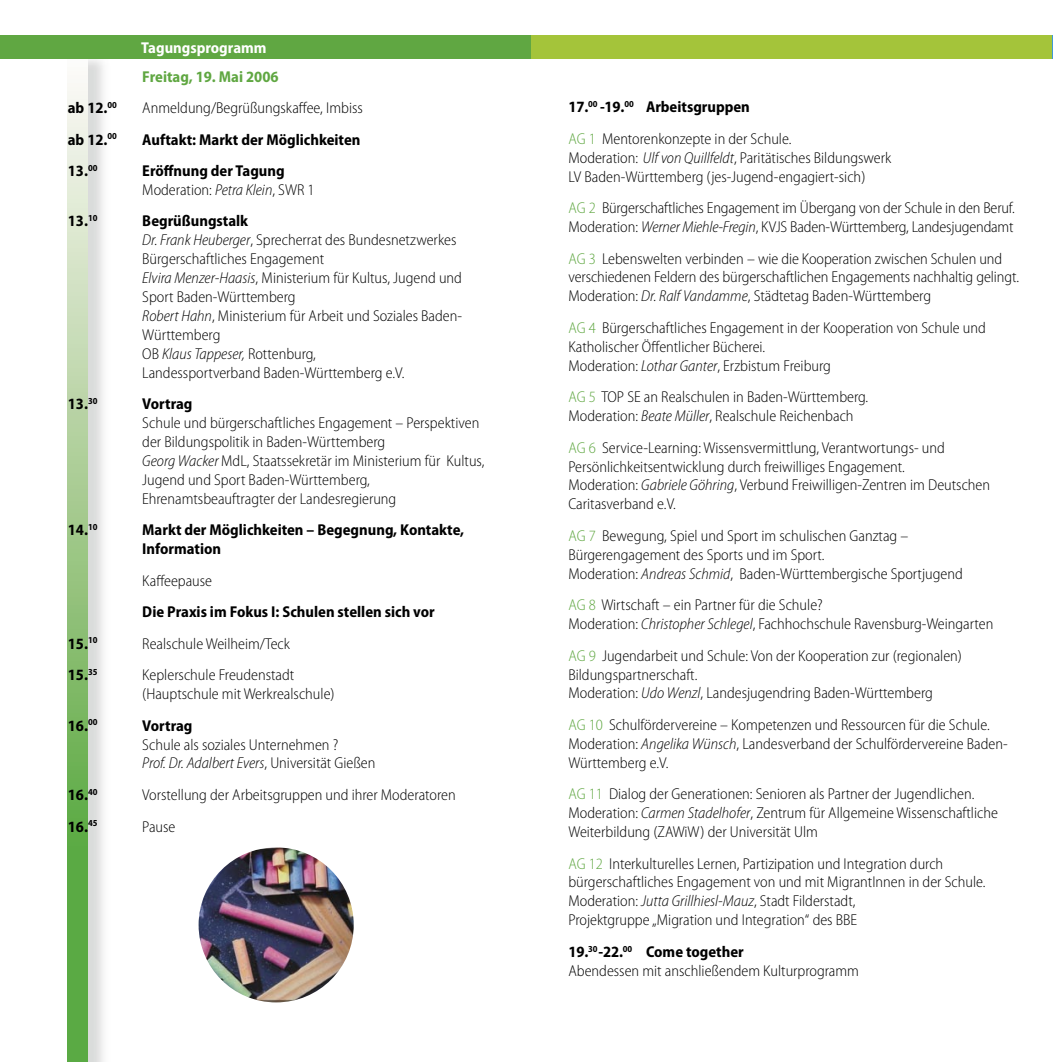
<style>
.page{position:relative;width:1053px;height:1062px;background:#fff}
.page>*{position:absolute;margin:0;border:0;box-sizing:border-box;transform-origin:0 0}
.t1{font:300 semi-condensed 15.75px/18.9px "Myriad Pro";color:#000}
.t2{font:700 semi-condensed 15.75px/18.9px "Myriad Pro";color:#000}
.t3{font:700 semi-condensed 15.75px "Myriad Pro";color:#60a742}
.t4{font:700 semi-condensed 15.75px "Myriad Pro";color:#fff}
.s1{font-weight:300}
.s2{font-weight:300;font-style:italic}
.s3{font-weight:700}
.s4{font-style:italic}
.s5{color:#60a742}
</style>
<div class="page">
<svg style="left:68px;top:59px;width:20px;height:1003px;background:#9cc88a"></svg>
<div style="left:0;top:35px;width:535px;height:24px;background:#60a742"></div>
<div style="left:531px;top:35px;width:521px;height:24px;background:#a4c43a"></div>
<svg style="left:1052px;top:35px;width:1px;height:24px"></svg>
<img style="left:198px;top:847px;width:155px;height:155px">
<p class="t4" style="left:141px;top:39px;width:127px">Tagungsprogramm</p>
<p class="t3" style="left:142px;top:67px;width:138px">Freitag, 19. Mai 2006</p>
<p class="t2" style="left:68px;top:98px;width:51px">ab 12.<sup>00</sup></p>
<p class="t1" style="left:142px;top:99px;width:222px">Anmeldung/Begrüßungskaffee, Imbiss</p>
<p class="t2" style="left:68px;top:130px;width:51px">ab 12.<sup>00</sup></p>
<p class="t2" style="left:142px;top:130px;width:219px">Auftakt: Markt der Möglichkeiten</p>
<p class="t2" style="left:68px;top:161px;width:31px">13.<sup>00</sup></p>
<p class="t2" style="left:142px;top:161px;width:174px">Eröffnung der Tagung<br><span class="s1">Moderation:</span> <span class="s2">Petra Klein</span><span class="s1">, SWR 1</span></p>
<p class="t2" style="left:68px;top:212px;width:31px">13.<sup>10</sup></p>
<p class="t1" style="left:142px;top:212px;width:321px"><span class="s3">Begrüßungstalk<br></span><span class="s4">Dr. Frank Heuberger</span>, Sprecherrat des Bundesnetzwerkes Bürgerschaftliches Engagement<br><span class="s4">Elvira Menzer-Haasis</span>, Ministerium für Kultus, Jugend und Sport Baden-Württemberg<br><span class="s4">Robert Hahn</span>, Ministerium für Arbeit und Soziales Baden-Württemberg<br>OB <span class="s4">Klaus Tappeser,</span> Rottenburg,<br>Landessportverband Baden-Württemberg e.V.</p>
<p class="t2" style="left:68px;top:395px;width:31px">13.<sup>30</sup></p>
<p class="t2" style="left:142px;top:395px;width:52px">Vortrag</p>
<p class="t1" style="left:142px;top:414px;width:343px">Schule und bürgerschaftliches Engagement – Perspektiven der Bildungspolitik in Baden-Württemberg<br><span class="s4">Georg Wacker</span> MdL, Staatssekretär im Ministerium für Kultus, Jugend und Sport Baden-Württemberg, Ehrenamtsbeauftragter der Landesregierung</p>
<p class="t2" style="left:68px;top:521px;width:31px">14.<sup>10</sup></p>
<p class="t2" style="left:142px;top:521px;width:323px">Markt der Möglichkeiten – Begegnung, Kontakte,<br>Information</p>
<p class="t1" style="left:142px;top:571px;width:71px">Kaffeepause</p>
<p class="t2" style="left:142px;top:602px;width:294px">Die Praxis im Fokus I: Schulen stellen sich vor</p>
<p class="t2" style="left:68px;top:634px;width:31px">15.<sup>10</sup></p>
<p class="t1" style="left:142px;top:634px;width:149px">Realschule Weilheim/Teck</p>
<p class="t2" style="left:68px;top:665px;width:31px">15.<sup>35</sup></p>
<p class="t1" style="left:142px;top:666px;width:194px">Keplerschule Freudenstadt (Hauptschule mit Werkrealschule)</p>
<p class="t2" style="left:68px;top:716px;width:31px">16.<sup>00</sup></p>
<p class="t2" style="left:142px;top:716px;width:52px">Vortrag</p>
<p class="t1" style="left:142px;top:735px;width:235px">Schule als soziales Unternehmen ?<br><span class="s4">Prof. Dr. Adalbert Evers</span>, Universität Gießen</p>
<p class="t2" style="left:68px;top:785px;width:31px">16.<sup>40</sup></p>
<p class="t1" style="left:142px;top:785px;width:315px">Vorstellung der Arbeitsgruppen und ihrer Moderatoren</p>
<p class="t2" style="left:68px;top:817px;width:31px">16.<sup>45</sup></p>
<p class="t1" style="left:142px;top:817px;width:35px">Pause</p>
<p class="t1" style="left:568px;top:92px;width:224px;line-height:31.5px"><span class="s3">17.</span><sup>00</sup> <span class="s3">-19.</span><sup>00</sup> <span class="s3">Arbeitsgruppen<br></span><span class="s5">AG 1</span> Mentorenkonzepte in der Schule.</p>
<p class="t1" style="left:568px;top:148px;width:324px">Moderation: <span class="s4">Ulf von Quillfeldt</span>, Paritätisches Bildungswerk<br>LV Baden-Württemberg (jes-Jugend-engagiert-sich)</p>
<p class="t1" style="left:568px;top:199px;width:448px"><span class="s5">AG 2</span> Bürgerschaftliches Engagement im Übergang von der Schule in den Beruf.<br>Moderation: <span class="s4">Werner Miehle-Fregin</span>, KVJS Baden-Württemberg, Landesjugendamt</p>
<p class="t1" style="left:568px;top:249px;width:452px"><span class="s5">AG 3</span> Lebenswelten verbinden – wie die Kooperation zwischen Schulen und verschiedenen Feldern des bürgerschaftlichen Engagements nachhaltig gelingt.<br>Moderation: <span class="s4">Dr. Ralf Vandamme</span>, Städtetag Baden-Württemberg</p>
<p class="t1" style="left:568px;top:318px;width:419px"><span class="s5">AG 4</span> Bürgerschaftliches Engagement in der Kooperation von Schule und<br>Katholischer Öffentlicher Bücherei.<br>Moderation: <span class="s4">Lothar Ganter</span>, Erzbistum Freiburg</p>
<p class="t1" style="left:568px;top:388px;width:301px"><span class="s5">AG 5</span> TOP SE an Realschulen in Baden-Württemberg.<br>Moderation: <span class="s4">Beate Müller</span>, Realschule Reichenbach</p>
<p class="t1" style="left:568px;top:438px;width:423px"><span class="s5">AG 6</span> Service-Learning: Wissensvermittlung, Verantwortungs- und Persönlichkeitsentwicklung durch freiwilliges Engagement.<br>Moderation: <span class="s4">Gabriele Göhring</span>, Verbund Freiwilligen-Zentren im Deutschen Caritasverband e.V.</p>
<p class="t1" style="left:568px;top:526px;width:396px"><span class="s5">AG 7</span> Bewegung, Spiel und Sport im schulischen Ganztag –<br>Bürgerengagement des Sports und im Sport.<br>Moderation: <span class="s4">Andreas Schmid</span>, Baden-Württembergische Sportjugend</p>
<p class="t1" style="left:568px;top:596px;width:426px"><span class="s5">AG 8</span> Wirtschaft – ein Partner für die Schule?<br>Moderation: <span class="s4">Christopher Schlegel</span>, Fachhochschule Ravensburg-Weingarten</p>
<p class="t1" style="left:568px;top:646px;width:395px"><span class="s5">AG 9</span> Jugendarbeit und Schule: Von der Kooperation zur (regionalen)<br>Bildungspartnerschaft.<br>Moderation: <span class="s4">Udo Wenzl</span>, Landesjugendring Baden-Württemberg</p>
<p class="t1" style="left:568px;top:715px;width:441px"><span class="s5">AG 10</span> Schulfördervereine – Kompetenzen und Ressourcen für die Schule.<br>Moderation: <span class="s4">Angelika Wünsch</span>, Landesverband der Schulfördervereine Baden-<br>Württemberg e.V.</p>
<p class="t1" style="left:568px;top:785px;width:431px"><span class="s5">AG 11</span> Dialog der Generationen: Senioren als Partner der Jugendlichen.<br>Moderation: <span class="s4">Carmen Stadelhofer</span>, Zentrum für Allgemeine Wissenschaftliche<br>Weiterbildung (ZAWiW) der Universität Ulm</p>
<p class="t1" style="left:568px;top:854px;width:418px"><span class="s5">AG 12</span> Interkulturelles Lernen, Partizipation und Integration durch bürgerschaftliches Engagement von und mit MigrantInnen in der Schule.<br>Moderation: <span class="s4">Jutta Grillhiesl-Mauz</span>, Stadt Filderstadt,<br>Projektgruppe „Migration und Integration“ des BBE</p>
<p class="t1" style="left:568px;top:942px;width:292px"><span class="s3">19.</span><sup>30</sup><span class="s3">-22.</span><sup>00</sup> <span class="s3">Come together<br></span>Abendessen mit anschließendem Kulturprogramm</p>
</div>
